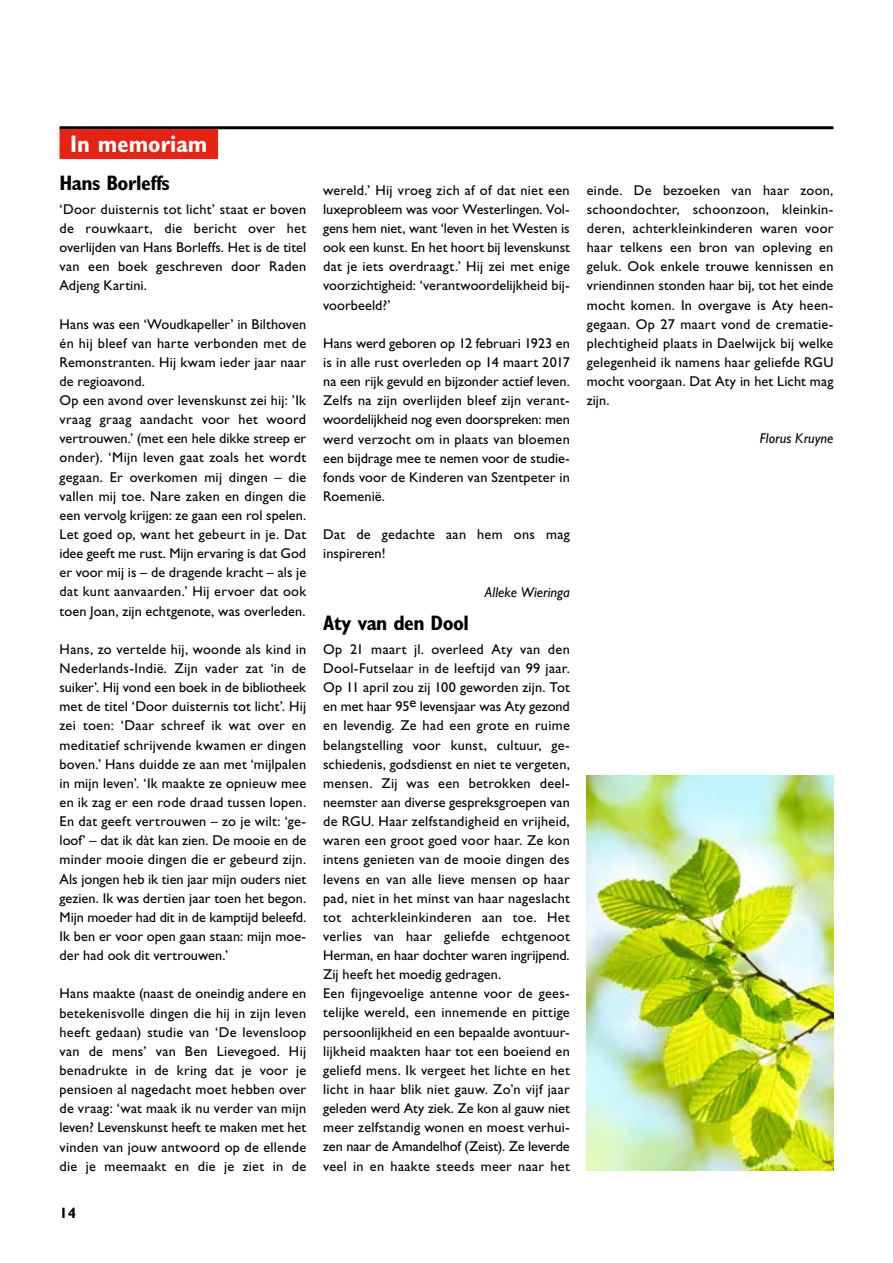
<style>
.page{position:relative;width:893px;height:1263px;background:#fff}
.page>*{position:absolute;margin:0;border:0;box-sizing:border-box;transform-origin:0 0}
.t1{font:700 condensed 24px "Gill Sans Std";color:#fff}
.t2{font:700 condensed 21px "Gill Sans Std";letter-spacing:-.025em;color:#000}
.t3{font:700 15px "Gill Sans Std";color:#000}
.t4{font:14.25px/19.2px "Gill Sans Std";letter-spacing:.015em;color:#000;text-align:justify}
.t5{font:italic 14.25px "Gill Sans Std";letter-spacing:.005em;color:#000}
</style>
<div class="page">
<hr style="left:60px;top:126px;width:773px;height:3px;background:#000">
<div style="left:60px;top:129px;width:158px;height:30px;background:#e42313"></div>
<img style="left:587px;top:775px;width:246px;height:395px">
<h1 class="t1" style="left:70px;top:129px;width:139px">In memoriam</h1>
<h2 class="t2" style="left:60px;top:170px;width:112px">Hans Borleffs</h2>
<p class="t4" style="left:60px;top:199px;width:248px">‘Door duisternis tot licht’ staat er boven de rouwkaart, die bericht over het overlijden van Hans Borleffs. Het is de titel van een boek geschreven door Raden Adjeng Kartini.</p>
<p class="t4" style="left:60px;top:314px;width:248px;text-align:left">Hans was een ‘Woudkapeller’ in Bilthoven én hij bleef van harte verbonden met de Remonstranten. Hij kwam ieder jaar naar de regioavond.<br>Op een avond over levenskunst zei hij: ’Ik vraag graag aandacht voor het woord vertrouwen.’ (met een hele dikke streep er onder). ‘Mijn leven gaat zoals het wordt gegaan. Er overkomen mij dingen – die vallen mij toe. Nare zaken en dingen die een vervolg krijgen: ze gaan een rol spelen.<br>Let goed op, want het gebeurt in je. Dat idee geeft me rust. Mijn ervaring is dat God er voor mij is – de dragende kracht – als je dat kunt aanvaarden.’ Hij ervoer dat ook toen Joan, zijn echtgenote, was overleden.</p>
<p class="t4" style="left:60px;top:639px;width:248px">Hans, zo vertelde hij, woonde als kind in Nederlands-Indië. Zijn vader zat ‘in de suiker’. Hij vond een boek in de bibliotheek met de titel ‘Door duisternis tot licht’. Hij zei toen: ‘Daar schreef ik wat over en meditatief schrijvende kwamen er dingen boven.’ Hans duidde ze aan met ‘mijlpalen in mijn leven’. ‘Ik maakte ze opnieuw mee en ik zag er een rode draad tussen lopen.<br>En dat geeft vertrouwen – zo je wilt: ‘ge&shy;loof’ – dat ik dàt kan zien. De mooie en de minder mooie dingen die er gebeurd zijn.<br>Als jongen heb ik tien jaar mijn ouders niet gezien. Ik was dertien jaar toen het begon.<br>Mijn moeder had dit in de kamptijd beleefd.<br>Ik ben er voor open gaan staan: mijn moe&shy;der had ook dit vertrouwen.’</p>
<p class="t4" style="left:60px;top:984px;width:248px">Hans maakte (naast de oneindig andere en betekenisvolle dingen die hij in zijn leven heeft gedaan) studie van ‘De levensloop van de mens’ van Ben Lievegoed. Hij benadrukte in de kring dat je voor je pensioen al nagedacht moet hebben over de vraag: ‘wat maak ik nu verder van mijn leven? Levenskunst heeft te maken met het vinden van jouw antwoord op de ellende die je meemaakt en die je ziet in de</p>
<p class="t3" style="left:60px;top:1204px;width:18px">14</p>
<p class="t4" style="left:323px;top:180px;width:248px">wereld.’ Hij vroeg zich af of dat niet een luxeprobleem was voor Westerlingen. Vol&shy;gens hem niet, want ‘leven in het Westen is ook een kunst. En het hoort bij levenskunst dat je iets overdraagt.’ Hij zei met enige voorzichtigheid: ‘verantwoordelijkheid bij&shy;voorbeeld?’</p>
<p class="t4" style="left:323px;top:333px;width:248px">Hans werd geboren op 12 februari 1923 en is in alle rust overleden op 14 maart 2017 na een rijk gevuld en bijzonder actief leven.<br>Zelfs na zijn overlijden bleef zijn verant&shy;woordelijkheid nog even doorspreken: men werd verzocht om in plaats van bloemen een bijdrage mee te nemen voor de studie&shy;fonds voor de Kinderen van Szentpeter in Roemenië.</p>
<p class="t4" style="left:323px;top:525px;width:248px">Dat de gedachte aan hem ons mag inspireren!</p>
<p class="t5" style="left:485px;top:584px;width:86px">Alleke Wieringa</p>
<h2 class="t2" style="left:323px;top:610px;width:147px">Aty van den Dool</h2>
<p class="t4" style="left:323px;top:639px;width:248px;text-align:left">Op 21 maart jl. overleed Aty van den Dool-Futselaar in de leeftijd van 99 jaar.<br>Op 11 april zou zij 100 geworden zijn. Tot en met haar 95e levensjaar was Aty gezond en levendig. Ze had een grote en ruime belangstelling voor kunst, cultuur, ge&shy;schiedenis, godsdienst en niet te vergeten, mensen. Zij was een betrokken deel&shy;neemster aan diverse gespreksgroepen van de RGU. Haar zelfstandigheid en vrijheid, waren een groot goed voor haar. Ze kon intens genieten van de mooie dingen des levens en van alle lieve mensen op haar pad, niet in het minst van haar nageslacht tot achterkleinkinderen aan toe. Het verlies van haar geliefde echtgenoot Herman, en haar dochter waren ingrijpend.<br>Zij heeft het moedig gedragen.<br>Een fijngevoelige antenne voor de gees&shy;telijke wereld, een innemende en pittige persoonlijkheid en een bepaalde avontuur&shy;lijkheid maakten haar tot een boeiend en geliefd mens. Ik vergeet het lichte en het licht in haar blik niet gauw. Zo’n vijf jaar geleden werd Aty ziek. Ze kon al gauw niet meer zelfstandig wonen en moest verhui&shy;zen naar de Amandelhof (Zeist). Ze leverde veel in en haakte steeds meer naar het</p>
<p class="t4" style="left:587px;top:180px;width:248px">einde. De bezoeken van haar zoon, schoondochter, schoonzoon, kleinkin&shy;deren, achterkleinkinderen waren voor haar telkens een bron van opleving en geluk. Ook enkele trouwe kennissen en vriendinnen stonden haar bij, tot het einde mocht komen. In overgave is Aty heen&shy;gegaan. Op 27 maart vond de crematie&shy;plechtigheid plaats in Daelwijck bij welke gelegenheid ik namens haar geliefde RGU mocht voorgaan. Dat Aty in het Licht mag zijn.</p>
<p class="t5" style="left:760px;top:430px;width:75px">Florus Kruyne</p>
</div>
